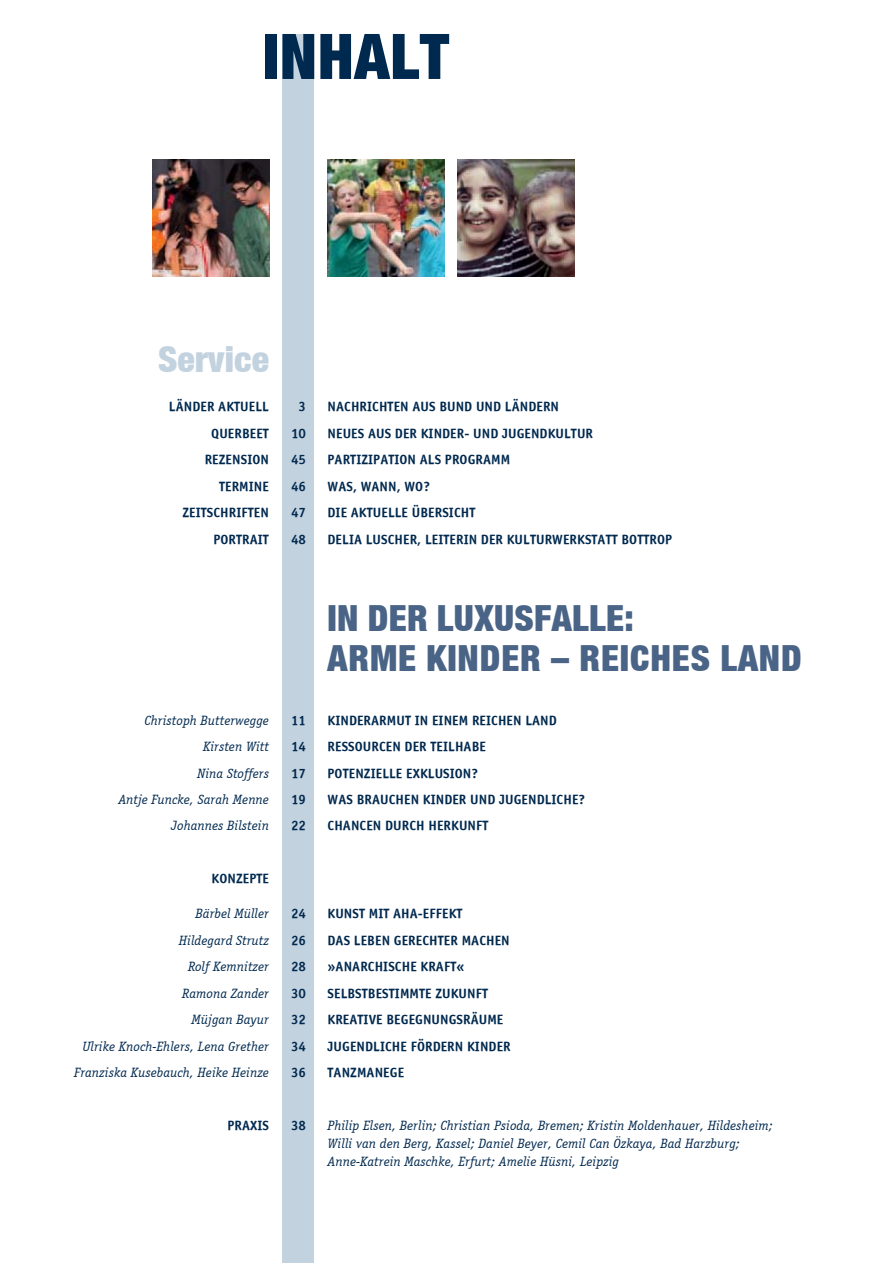
<style>
.page{position:relative;width:893px;height:1263px;background:#fff}
.page>*{position:absolute;margin:0;border:0;box-sizing:border-box;transform-origin:0 0}
.t1{font:63px "Helve Neue Cond Poster Normal";letter-spacing:.01em;color:#00294f}
.t2{font:36px/40.2px "Helve Neue Cond Poster Normal";letter-spacing:.025em;color:#496486}
.t3{font:36px "Helve Neue Cond Poster Normal";letter-spacing:.005em;color:#c3d2df}
.t4{font:700 13.5px "Officina Ans";letter-spacing:.005em;color:#00294f}
.t5{font:italic 13.5px/18px "Officina Serif";letter-spacing:.005em;color:#00294f}
.t6{font:700 13.5px "Officina Serif";color:#00294f}
</style>
<div class="page">
<div style="left:282px;top:34px;width:32px;height:1229px;background:#c3d2df"></div>
<img style="left:152px;top:160px;width:117px;height:117px">
<img style="left:327px;top:160px;width:117px;height:117px">
<img style="left:457px;top:160px;width:117px;height:116px">
<h1 class="t1" style="left:263px;top:18px;width:188px">INHALT</h1>
<h2 class="t3" style="left:158px;top:337px;width:112px">Service</h2>
<p class="t4" style="left:169px;top:398px;width:101px">LÄNDER AKTUELL</p>
<p class="t4" style="left:299px;top:398px;width:9px">3</p>
<p class="t4" style="left:327px;top:398px;width:233px">NACHRICHTEN AUS BUND UND LÄNDERN</p>
<p class="t4" style="left:211px;top:425px;width:59px">QUERBEET</p>
<p class="t4" style="left:291px;top:425px;width:17px">10</p>
<p class="t4" style="left:327px;top:425px;width:267px">NEUES AUS DER KINDER- UND JUGENDKULTUR</p>
<p class="t4" style="left:205px;top:451px;width:66px">REZENSION</p>
<p class="t4" style="left:291px;top:451px;width:17px">45</p>
<p class="t4" style="left:327px;top:451px;width:184px">PARTIZIPATION ALS PROGRAMM</p>
<p class="t4" style="left:219px;top:478px;width:51px">TERMINE</p>
<p class="t4" style="left:291px;top:478px;width:17px">46</p>
<p class="t4" style="left:327px;top:478px;width:104px">WAS, WANN, WO?</p>
<p class="t4" style="left:182px;top:504px;width:88px">ZEITSCHRIFTEN</p>
<p class="t4" style="left:291px;top:504px;width:17px">47</p>
<p class="t4" style="left:327px;top:504px;width:149px">DIE AKTUELLE ÜBERSICHT</p>
<p class="t4" style="left:213px;top:531px;width:57px">PORTRAIT</p>
<p class="t4" style="left:291px;top:531px;width:17px">48</p>
<p class="t4" style="left:327px;top:531px;width:346px">DELIA LUSCHER, LEITERIN DER KULTURWERKSTATT BOTTROP</p>
<h2 class="t2" style="left:327px;top:597px;width:476px">IN DER LUXUSFALLE:<br>ARME KINDER – REICHES LAND</h2>
<p class="t5" style="left:145px;top:711px;width:126px">Christoph Butterwegge</p>
<p class="t6" style="left:291px;top:712px;width:17px">11</p>
<p class="t4" style="left:328px;top:712px;width:231px">KINDERARMUT IN EINEM REICHEN LAND</p>
<p class="t5" style="left:203px;top:738px;width:67px">Kirsten Witt</p>
<p class="t4" style="left:291px;top:738px;width:17px">14</p>
<p class="t4" style="left:328px;top:738px;width:160px">RESSOURCEN DER TEILHABE</p>
<p class="t5" style="left:197px;top:764px;width:73px">Nina Stoffers</p>
<p class="t4" style="left:291px;top:765px;width:17px">17</p>
<p class="t4" style="left:328px;top:765px;width:152px">POTENZIELLE EXKLUSION?</p>
<p class="t5" style="left:118px;top:791px;width:152px">Antje Funcke, Sarah Menne</p>
<p class="t4" style="left:291px;top:791px;width:17px">19</p>
<p class="t4" style="left:328px;top:791px;width:259px">WAS BRAUCHEN KINDER UND JUGENDLICHE?</p>
<p class="t5" style="left:171px;top:817px;width:99px">Johannes Bilstein</p>
<p class="t4" style="left:291px;top:817px;width:17px">22</p>
<p class="t4" style="left:328px;top:817px;width:162px">CHANCEN DURCH HERKUNFT</p>
<p class="t4" style="left:212px;top:870px;width:59px">KONZEPTE</p>
<p class="t5" style="left:196px;top:905px;width:75px">Bärbel Müller</p>
<p class="t4" style="left:291px;top:905px;width:17px">24</p>
<p class="t4" style="left:327px;top:905px;width:136px">KUNST MIT AHA-EFFEKT</p>
<p class="t5" style="left:179px;top:931px;width:92px">Hildegard Strutz</p>
<p class="t4" style="left:291px;top:932px;width:17px">26</p>
<p class="t4" style="left:327px;top:932px;width:184px">DAS LEBEN GERECHTER MACHEN</p>
<p class="t5" style="left:188px;top:958px;width:82px">Rolf Kemnitzer</p>
<p class="t4" style="left:291px;top:958px;width:17px">28</p>
<p class="t4" style="left:327px;top:958px;width:138px">»ANARCHISCHE KRAFT«</p>
<p class="t5" style="left:182px;top:984px;width:88px">Ramona Zander</p>
<p class="t4" style="left:291px;top:985px;width:17px">30</p>
<p class="t4" style="left:327px;top:985px;width:162px">SELBSTBESTIMMTE ZUKUNFT</p>
<p class="t5" style="left:192px;top:1011px;width:79px">Müjgan Bayur</p>
<p class="t4" style="left:291px;top:1011px;width:17px">32</p>
<p class="t4" style="left:327px;top:1011px;width:177px">KREATIVE BEGEGNUNGSRÄUME</p>
<p class="t5" style="left:83px;top:1037px;width:188px">Ulrike Knoch-Ehlers, Lena Grether</p>
<p class="t4" style="left:291px;top:1038px;width:17px">34</p>
<p class="t4" style="left:327px;top:1038px;width:185px">JUGENDLICHE FÖRDERN KINDER</p>
<p class="t5" style="left:74px;top:1064px;width:196px">Franziska Kusebauch, Heike Heinze</p>
<p class="t4" style="left:291px;top:1064px;width:17px">36</p>
<p class="t4" style="left:327px;top:1064px;width:78px">TANZMANEGE</p>
<p class="t4" style="left:227px;top:1117px;width:43px">PRAXIS</p>
<p class="t4" style="left:291px;top:1117px;width:17px">38</p>
<p class="t5" style="left:327px;top:1117px;width:447px">Philip Elsen, Berlin; Christian Psioda, Bremen; Kristin Moldenhauer, Hildesheim;<br>Willi van den Berg, Kassel; Daniel Beyer, Cemil Can Özkaya, Bad Harzburg;<br>Anne-Katrein Maschke, Erfurt; Amelie Hüsni, Leipzig</p>
</div>
